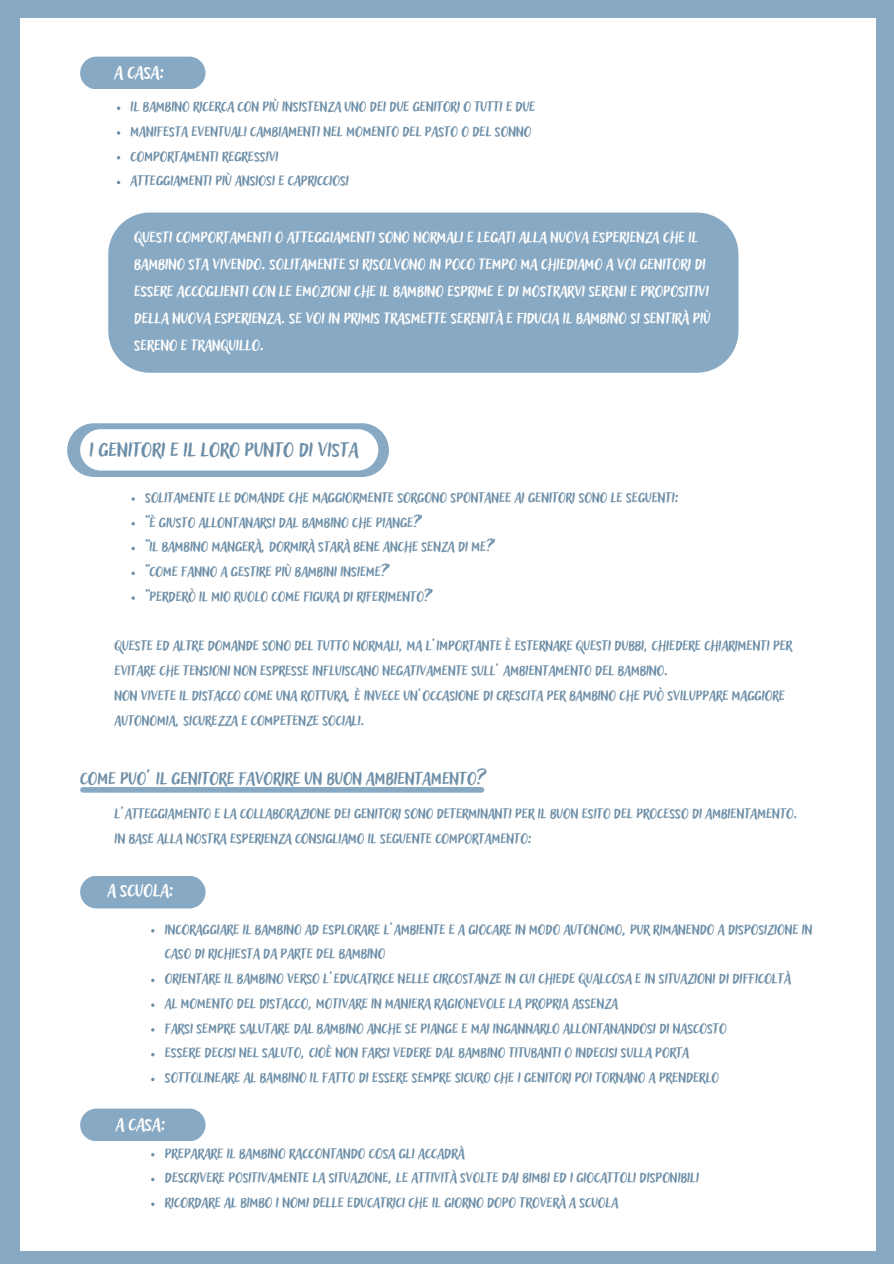
<style>
.page{position:relative;width:894px;height:1264px;background:#fff}
.page>*{position:absolute;margin:0;border:0;box-sizing:border-box;transform-origin:0 0}
.t1{font:25.5px "Adlery Pro Blockletter";color:#6e8fa8}
.t2{font:22.5px "Adlery Pro Blockletter";color:#6e8fa8}
.t3{font:22.5px "Adlery Pro Blockletter";color:#fff}
.t4{font:19.5px/27px "Adlery Pro Blockletter";color:#fff}
.t5{font:18px/24.8px "Adlery Pro Blockletter";color:#6e8fa8}
</style>
<div class="page">
<div style="left:0;top:0;width:893px;height:1263px;background:#88a9c3"></div>
<div style="left:20px;top:18px;width:855px;height:1232px;background:#fff"></div>
<div style="left:80px;top:57px;width:125px;height:32px;background:#88a9c3;border-radius:16px"></div>
<svg style="left:117px;top:106px;width:3px;height:4px"></svg>
<svg style="left:117px;top:131px;width:3px;height:4px"></svg>
<div style="left:108px;top:212px;width:630px;height:161px;background:#88a9c3"></div>
<svg style="left:67px;top:423px;width:322px;height:54px"></svg>
<div style="left:80px;top:429px;width:298px;height:41px;background:#fff;border-radius:21px"></div>
<svg style="left:131px;top:522px;width:4px;height:3px"></svg>
<svg style="left:131px;top:547px;width:4px;height:3px"></svg>
<svg style="left:131px;top:571px;width:4px;height:4px"></svg>
<div style="left:80px;top:787px;width:404px;height:5px;background:#88a9c3"></div>
<div style="left:80px;top:875px;width:125px;height:33px;background:#88a9c3;border-radius:16px"></div>
<div style="left:80px;top:1108px;width:125px;height:33px;background:#88a9c3;border-radius:16px"></div>
<h2 class="t3" style="left:115px;top:57px;width:51px">A CASA:</h2>
<p class="t5" style="left:131px;top:92px;width:406px">IL BAMBINO RICERCA CON PIÙ INSISTENZA UNO DEI DUE GENITORI O TUTTI E DUE</p>
<p class="t5" style="left:131px;top:117px;width:402px">MANIFESTA EVENTUALI CAMBIAMENTI NEL MOMENTO DEL PASTO O DEL SONNO</p>
<p class="t5" style="left:131px;top:142px;width:149px">COMPORTAMENTI REGRESSIVI</p>
<p class="t5" style="left:131px;top:167px;width:220px">ATTEGGIAMENTI PIÙ ANSIOSI E CAPRICCIOSI</p>
<p class="t4" style="left:134px;top:222px;width:577px">QUESTI COMPORTAMENTI O ATTEGGIAMENTI SONO NORMALI E LEGATI ALLA NUOVA ESPERIENZA CHE IL BAMBINO STA VIVENDO. SOLITAMENTE SI RISOLVONO IN POCO TEMPO MA CHIEDIAMO A VOI GENITORI DI ESSERE ACCOGLIENTI CON LE EMOZIONI CHE IL BAMBINO ESPRIME E DI MOSTRARVI SERENI E PROPOSITIVI DELLA NUOVA ESPERIENZA. SE VOI IN PRIMIS TRASMETTE SERENITÀ E FIDUCIA IL BAMBINO SI SENTIRÀ PIÙ SERENO E TRANQUILLO.</p>
<h1 class="t1" style="left:89px;top:432px;width:271px">I GENITORI E IL LORO PUNTO DI VISTA</h1>
<p class="t5" style="left:145px;top:483px;width:534px">SOLITAMENTE LE DOMANDE CHE MAGGIORMENTE SORGONO SPONTANEE AI GENITORI SONO LE SEGUENTI:</p>
<p class="t5" style="left:145px;top:508px;width:278px">“È GIUSTO ALLONTANARSI DAL BAMBINO CHE PIANGE?”</p>
<p class="t5" style="left:145px;top:532px;width:351px">“IL BAMBINO MANGERÀ, DORMIRÀ STARÀ BENE ANCHE SENZA DI ME?”</p>
<p class="t5" style="left:145px;top:557px;width:246px">“COME FANNO A GESTIRE PIÙ BAMBINI INSIEME?”</p>
<p class="t5" style="left:145px;top:582px;width:289px">“PERDERÒ IL MIO RUOLO COME FIGURA DI RIFERIMENTO?”</p>
<h3 class="t5" style="left:115px;top:631px;width:679px">QUESTE ED ALTRE DOMANDE SONO DEL TUTTO NORMALI, MA L’IMPORTANTE È ESTERNARE QUESTI DUBBI, CHIEDERE CHIARIMENTI PER EVITARE CHE TENSIONI NON ESPRESSE INFLUISCANO NEGATIVAMENTE SULL’ AMBIENTAMENTO DEL BAMBINO.<br>NON VIVETE IL DISTACCO COME UNA ROTTURA, È INVECE UN’OCCASIONE DI CRESCITA PER BAMBINO CHE PUÒ SVILUPPARE MAGGIORE AUTONOMIA, SICUREZZA E COMPETENZE SOCIALI.</h3>
<h2 class="t2" style="left:80px;top:762px;width:402px">COME PUO’ IL GENITORE FAVORIRE UN BUON AMBIENTAMENTO?</h2>
<h3 class="t5" style="left:115px;top:799px;width:684px">L’ATTEGGIAMENTO E LA COLLABORAZIONE DEI GENITORI SONO DETERMINANTI PER IL BUON ESITO DEL PROCESSO DI AMBIENTAMENTO.<br>IN BASE ALLA NOSTRA ESPERIENZA CONSIGLIAMO IL SEGUENTE COMPORTAMENTO:</h3>
<h2 class="t3" style="left:107px;top:875px;width:67px">A SCUOLA:</h2>
<p class="t5" style="left:165px;top:915px;width:649px">INCORAGGIARE IL BAMBINO AD ESPLORARE L’AMBIENTE E A GIOCARE IN MODO AUTONOMO, PUR RIMANENDO A DISPOSIZIONE IN<br>CASO DI RICHIESTA DA PARTE DEL BAMBINO</p>
<p class="t5" style="left:165px;top:964px;width:627px">ORIENTARE IL BAMBINO VERSO L’EDUCATRICE NELLE CIRCOSTANZE IN CUI CHIEDE QUALCOSA E IN SITUAZIONI DI DIFFICOLTÀ</p>
<p class="t5" style="left:165px;top:989px;width:454px">AL MOMENTO DEL DISTACCO, MOTIVARE IN MANIERA RAGIONEVOLE LA PROPRIA ASSENZA</p>
<p class="t5" style="left:165px;top:1014px;width:563px">FARSI SEMPRE SALUTARE DAL BAMBINO ANCHE SE PIANGE E MAI INGANNARLO ALLONTANANDOSI DI NASCOSTO</p>
<p class="t5" style="left:165px;top:1038px;width:525px">ESSERE DECISI NEL SALUTO, CIOÈ NON FARSI VEDERE DAL BAMBINO TITUBANTI O INDECISI SULLA PORTA</p>
<p class="t5" style="left:165px;top:1063px;width:555px">SOTTOLINEARE AL BAMBINO IL FATTO DI ESSERE SEMPRE SICURO CHE I GENITORI POI TORNANO A PRENDERLO</p>
<h2 class="t3" style="left:116px;top:1108px;width:51px">A CASA:</h2>
<p class="t5" style="left:165px;top:1138px;width:301px">PREPARARE IL BAMBINO RACCONTANDO COSA GLI ACCADRÀ</p>
<p class="t5" style="left:165px;top:1163px;width:535px">DESCRIVERE POSITIVAMENTE LA SITUAZIONE, LE ATTIVITÀ SVOLTE DAI BIMBI ED I GIOCATTOLI DISPONIBILI</p>
<p class="t5" style="left:165px;top:1188px;width:455px">RICORDARE AL BIMBO I NOMI DELLE EDUCATRICI CHE IL GIORNO DOPO TROVERÀ A SCUOLA</p>
</div>
